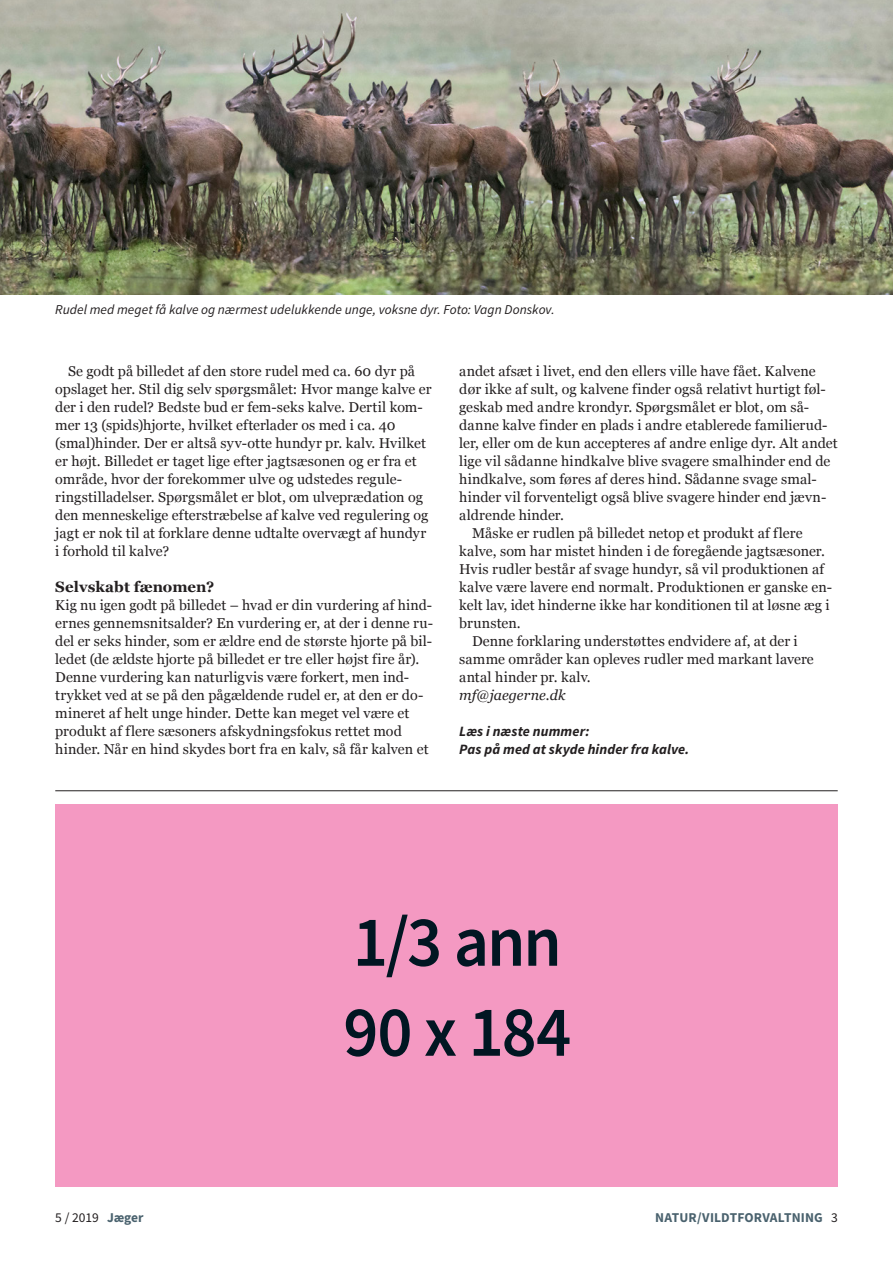
<style>
.page{position:relative;width:893px;height:1263px;background:#fff}
.page>*{position:absolute;margin:0;border:0;box-sizing:border-box;transform-origin:0 0}
.t1{font:600 72px/90px "Source Sans Pro";letter-spacing:-.03em;color:#011622;scale:.95 1}
.t2{font:700 15px "Georgia";letter-spacing:.005em;color:#231f20}
.t3{font:14.25px/18px "Georgia";color:#231f20}
.t4{font:italic 700 14.25px/18px "Source Sans Pro";letter-spacing:.01em;color:#231f20}
.t5{font:italic 14.25px "Georgia";color:#231f20}
.t6{font:italic 13.5px "Source Sans Pro";letter-spacing:.005em;color:#231f20}
.t7{font:700 13.5px "Source Sans Pro";letter-spacing:.01em;color:#4a626e}
.t8{font:13.5px "Source Sans Pro";color:#231f20}
.s1{font-weight:700;color:#4a626e}
.s2{font-weight:400;color:#231f20}
</style>
<div class="page">
<img style="left:0;top:0;width:893px;height:295px">
<div style="left:55px;top:804px;width:783px;height:382px;background:#f499c2"></div>
<hr style="left:55px;top:790px;width:783px;height:1px;background:#231f20">
<p class="t6" style="left:55px;top:301px;width:501px">Rudel med meget få kalve og nærmest udelukkende unge, voksne dyr. Foto: Vagn Donskov.</p>
<p class="t3" style="left:55px;top:363px;width:378px;text-indent:13px">Se godt på billedet af den store rudel med ca. 60 dyr på opslaget her. Stil dig selv spørgsmålet: Hvor mange kalve er der i den rudel? Bedste bud er fem-seks kalve. Dertil kom&shy;mer 13 (spids)hjorte, hvilket efterlader os med i ca. 40 (smal)hinder. Der er altså syv-otte hundyr pr. kalv. Hvilket er højt. Billedet er taget lige efter jagtsæsonen og er fra et område, hvor der forekommer ulve og udstedes regule&shy;ringstilladelser. Spørgsmålet er blot, om ulveprædation og den menneskelige efterstræbelse af kalve ved regulering og jagt er nok til at forklare denne udtalte overvægt af hundyr i forhold til kalve?</p>
<p class="t2" style="left:55px;top:577px;width:161px">Selvskabt fænomen?</p>
<p class="t3" style="left:55px;top:597px;width:379px">Kig nu igen godt på billedet – hvad er din vurdering af hind&shy;ernes gennemsnitsalder? En vurdering er, at der i denne ru&shy;del er seks hinder, som er ældre end de største hjorte på bil&shy;ledet (de ældste hjorte på billedet er tre eller højst fire år).<br>Denne vurdering kan naturligvis være forkert, men ind&shy;trykket ved at se på den pågældende rudel er, at den er do&shy;mineret af helt unge hinder. Dette kan meget vel være et produkt af flere sæsoners afskydningsfokus rettet mod hinder. Når en hind skydes bort fra en kalv, så får kalven et</p>
<p class="t3" style="left:459px;top:363px;width:358px">andet afsæt i livet, end den ellers ville have fået. Kalvene</p>
<p class="t3" style="left:459px;top:381px;width:368px">dør ikke af sult, og kalvene finder også relativt hurtigt føl-</p>
<p class="t3" style="left:459px;top:399px;width:351px">geskab med andre krondyr. Spørgsmålet er blot, om så-</p>
<p class="t3" style="left:459px;top:417px;width:370px">danne kalve finder en plads i andre etablerede familierud-</p>
<p class="t3" style="left:459px;top:435px;width:380px">ler, eller om de kun accepteres af andre enlige dyr. Alt andet</p>
<p class="t3" style="left:459px;top:453px;width:373px">lige vil sådanne hindkalve blive svagere smalhinder end de</p>
<p class="t3" style="left:459px;top:471px;width:359px">hindkalve, som føres af deres hind. Sådanne svage smal-</p>
<p class="t3" style="left:459px;top:489px;width:369px">hinder vil forventeligt også blive svagere hinder end jævn-</p>
<p class="t3" style="left:459px;top:507px;width:106px">aldrende hinder.</p>
<p class="t3" style="left:472px;top:525px;width:332px">Måske er rudlen på billedet netop et produkt af flere</p>
<p class="t3" style="left:459px;top:543px;width:367px">kalve, som har mistet hinden i de foregående jagtsæsoner.</p>
<p class="t3" style="left:459px;top:561px;width:366px">Hvis rudler består af svage hundyr, så vil produktionen af</p>
<p class="t3" style="left:459px;top:579px;width:374px">kalve være lavere end normalt. Produktionen er ganske en-</p>
<p class="t3" style="left:459px;top:597px;width:372px">kelt lav, idet hinderne ikke har konditionen til at løsne æg i</p>
<p class="t3" style="left:459px;top:615px;width:63px">brunsten.</p>
<p class="t3" style="left:472px;top:633px;width:327px">Denne forklaring understøttes endvidere af, at der i</p>
<p class="t3" style="left:459px;top:651px;width:356px">samme områder kan opleves rudler med markant lavere</p>
<p class="t3" style="left:459px;top:669px;width:133px">antal hinder pr. kalv.</p>
<p class="t5" style="left:459px;top:686px;width:108px">mf@jaegerne.dk</p>
<p class="t4" style="left:459px;top:722px;width:232px">Læs i næste nummer:<br>Pas på med at skyde hinder fra kalve.</p>
<h1 class="t1" style="left:343px;top:896px;width:241px">1/3 ann<br>90 x 184</h1>
<p class="t8" style="left:55px;top:1209px;width:90px">5 / 2019 <span class="s1">Jæger</span></p>
<p class="t7" style="left:655px;top:1208px;width:184px">NATUR/VILDTFORVALTNING <span class="s2">3</span></p>
</div>
